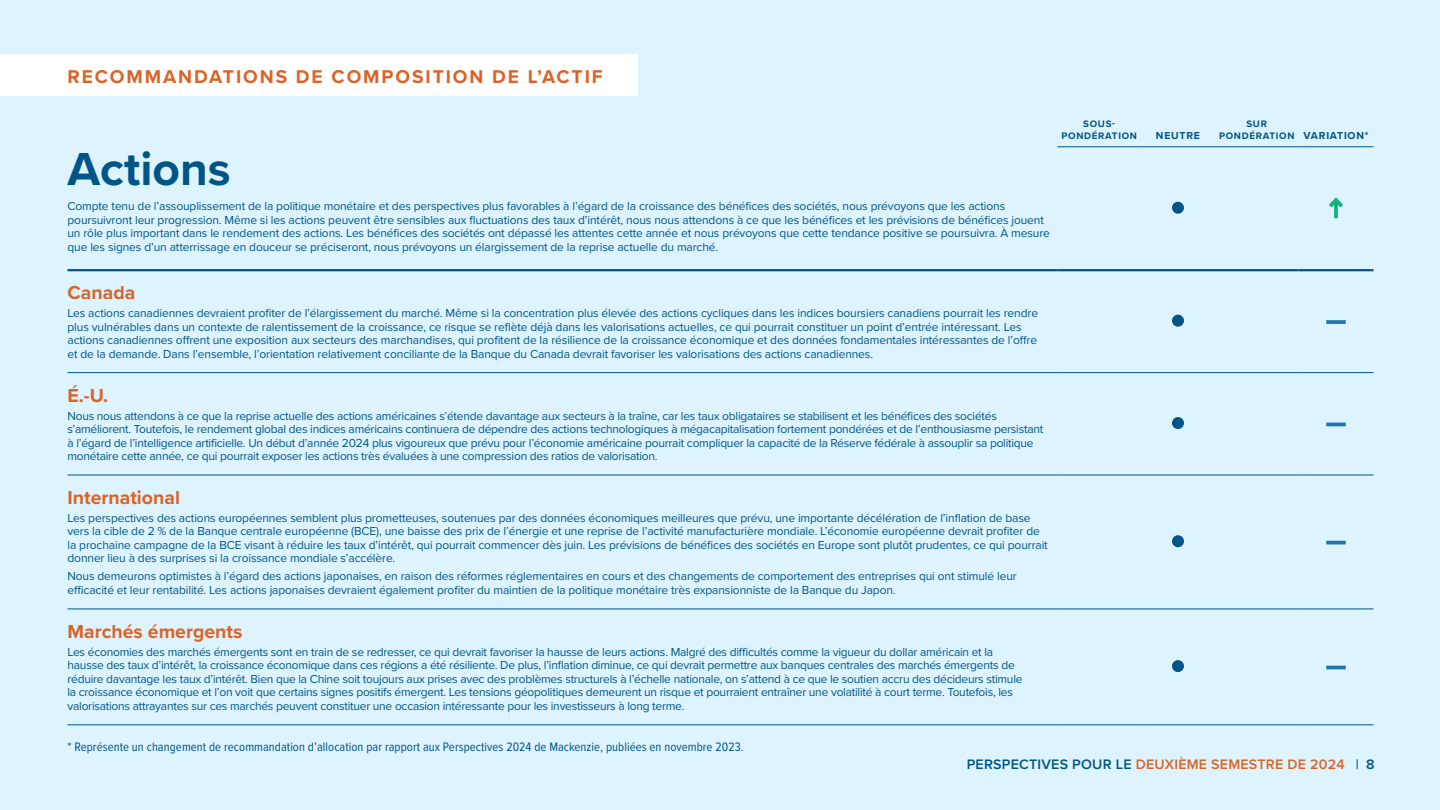
<style>
.page{position:relative;width:1440px;height:810px;background:#ddf4ff}
.page>*{position:absolute;margin:0;border:0;box-sizing:border-box;transform-origin:0 0}
.t1{font:700 48px "Proxima Nova";color:#005486}
.H4-table{font:700 19.5px "Proxima Nova";color:#da6327}
.t2{font:700 19.2px "Proxima Nova";letter-spacing:.1em;color:#da6327}
.t3{font:600 14.25px "Proxima Nova";letter-spacing:.015em;color:#da6327}
.source{font:12.75px "Proxima Nova Cond";letter-spacing:.005em;color:#005486}
.Body-blue{font:12px/13.5px "Proxima Nova";letter-spacing:-.01em;color:#005486}
.t4{font:700 10.5px "Proxima Nova";letter-spacing:.07em;color:#005486}
.t5{font:700 9.75px/11.7px "Proxima Nova";letter-spacing:.07em;color:#005486;text-align:center}
.s1{color:#005486}
</style>
<div class="page">
<div style="left:0;top:54px;width:638px;height:42px;background:#fff"></div>
<hr style="left:68px;top:269px;width:990px;height:2px;background:#005486">
<hr style="left:1058px;top:269px;width:83px;height:2px;background:#005486">
<hr style="left:1141px;top:269px;width:74px;height:2px;background:#005486">
<hr style="left:1215px;top:269px;width:83px;height:2px;background:#005486">
<hr style="left:1299px;top:269px;width:75px;height:2px;background:#005486">
<hr style="left:68px;top:372px;width:990px;height:1px;background:#005486">
<hr style="left:1058px;top:372px;width:83px;height:1px;background:#005486">
<hr style="left:1141px;top:372px;width:74px;height:1px;background:#005486">
<hr style="left:1215px;top:372px;width:83px;height:1px;background:#005486">
<hr style="left:1299px;top:372px;width:75px;height:1px;background:#005486">
<hr style="left:68px;top:475px;width:990px;height:1px;background:#005486">
<hr style="left:1058px;top:475px;width:83px;height:1px;background:#005486">
<hr style="left:1141px;top:475px;width:74px;height:1px;background:#005486">
<hr style="left:1215px;top:475px;width:83px;height:1px;background:#005486">
<hr style="left:1299px;top:475px;width:75px;height:1px;background:#005486">
<hr style="left:68px;top:609px;width:990px;height:1px;background:#005486">
<hr style="left:68px;top:724px;width:990px;height:1px;background:#005486">
<hr style="left:1058px;top:609px;width:83px;height:1px;background:#005486">
<hr style="left:1141px;top:609px;width:74px;height:1px;background:#005486">
<hr style="left:1215px;top:609px;width:83px;height:1px;background:#005486">
<hr style="left:1299px;top:609px;width:75px;height:1px;background:#005486">
<hr style="left:1058px;top:724px;width:83px;height:1px;background:#005486">
<hr style="left:1141px;top:724px;width:74px;height:1px;background:#005486">
<hr style="left:1215px;top:724px;width:83px;height:1px;background:#005486">
<hr style="left:1299px;top:724px;width:75px;height:1px;background:#005486">
<hr style="left:1058px;top:146px;width:83px;height:1px;background:#005486">
<hr style="left:1141px;top:146px;width:74px;height:1px;background:#005486">
<hr style="left:1215px;top:146px;width:83px;height:1px;background:#005486">
<hr style="left:1299px;top:146px;width:75px;height:1px;background:#005486">
<div style="left:1172px;top:202px;width:12px;height:12px;background:#005486;border-radius:50%"></div>
<svg style="left:1334px;top:212px;width:4px;height:6px"></svg>
<svg style="left:1329px;top:197px;width:14px;height:15px"></svg>
<div style="left:1172px;top:315px;width:12px;height:12px;background:#005486;border-radius:50%"></div>
<svg style="left:1326px;top:320px;width:20px;height:4px"></svg>
<div style="left:1172px;top:417px;width:12px;height:12px;background:#005486;border-radius:50%"></div>
<hr style="left:1326px;top:423px;width:20px;height:3px;background:#1d75b1">
<div style="left:1172px;top:535px;width:12px;height:12px;background:#005486;border-radius:50%"></div>
<hr style="left:1326px;top:541px;width:20px;height:3px;background:#1d75b1">
<div style="left:1172px;top:660px;width:12px;height:12px;background:#005486;border-radius:50%"></div>
<hr style="left:1326px;top:666px;width:20px;height:3px;background:#1d75b1">
<p class="t2" style="left:67px;top:62px;width:537px">RECOMMANDATIONS DE COMPOSITION DE L’ACTIF</p>
<h3 class="t1" style="left:68px;top:133px;width:165px">Actions</h3>
<p class="Body-blue" style="left:68px;top:199px;width:984px">Compte tenu de l’assouplissement de la politique monétaire et des perspectives plus favorables à l’égard de la croissance des bénéfices des sociétés, nous prévoyons que les actions poursuivront leur progression. Même si les actions peuvent être sensibles aux fluctuations des taux d’intérêt, nous nous attendons à ce que les bénéfices et les prévisions de bénéfices jouent un rôle plus important dans le rendement des actions. Les bénéfices des sociétés ont dépassé les attentes cette année et nous prévoyons que cette tendance positive se poursuivra. À mesure que les signes d’un atterrissage en douceur se préciseront, nous prévoyons un élargissement de la reprise actuelle du marché.</p>
<h4 class="H4-table" style="left:68px;top:278px;width:69px">Canada</h4>
<p class="Body-blue" style="left:68px;top:306px;width:972px">Les actions canadiennes devraient profiter de l’élargissement du marché. Même si la concentration plus élevée des actions cycliques dans les indices boursiers canadiens pourrait les rendre plus vulnérables dans un contexte de ralentissement de la croissance, ce risque se reflète déjà dans les valorisations actuelles, ce qui pourrait constituer un point d’entrée intéressant. Les actions canadiennes offrent une exposition aux secteurs des marchandises, qui profitent de la résilience de la croissance économique et des données fondamentales intéressantes de l’offre et de la demande. Dans l’ensemble, l’orientation relativement conciliante de la Banque du Canada devrait favoriser les valorisations des actions canadiennes.</p>
<h4 class="H4-table" style="left:68px;top:380px;width:42px">É.-U.</h4>
<p class="Body-blue" style="left:68px;top:408px;width:977px">Nous nous attendons à ce que la reprise actuelle des actions américaines s’étende davantage aux secteurs à la traîne, car les taux obligataires se stabilisent et les bénéfices des sociétés s’améliorent. Toutefois, le rendement global des indices américains continuera de dépendre des actions technologiques à mégacapitalisation fortement pondérées et de l’enthousiasme persistant à l’égard de l’intelligence artificielle. Un début d’année 2024 plus vigoureux que prévu pour l’économie américaine pourrait compliquer la capacité de la Réserve fédérale à assouplir sa politique monétaire cette année, ce qui pourrait exposer les actions très évaluées à une compression des ratios de valorisation.</p>
<h4 class="H4-table" style="left:68px;top:483px;width:114px">International</h4>
<p class="Body-blue" style="left:68px;top:511px;width:982px">Les perspectives des actions européennes semblent plus prometteuses, soutenues par des données économiques meilleures que prévu, une importante décélération de l’inflation de base vers la cible de 2 % de la Banque centrale européenne (BCE), une baisse des prix de l’énergie et une reprise de l’activité manufacturière mondiale. L’économie européenne devrait profiter de la prochaine campagne de la BCE visant à réduire les taux d’intérêt, qui pourrait commencer dès juin. Les prévisions de bénéfices des sociétés en Europe sont plutôt prudentes, ce qui pourrait donner lieu à des surprises si la croissance mondiale s’accélère.</p>
<p class="Body-blue" style="left:68px;top:569px;width:951px">Nous demeurons optimistes à l’égard des actions japonaises, en raison des réformes réglementaires en cours et des changements de comportement des entreprises qui ont stimulé leur efficacité et leur rentabilité. Les actions japonaises devraient également profiter du maintien de la politique monétaire très expansionniste de la Banque du Japon.</p>
<h4 class="H4-table" style="left:68px;top:617px;width:176px">Marchés émergents</h4>
<p class="Body-blue" style="left:68px;top:645px;width:957px">Les économies des marchés émergents sont en train de se redresser, ce qui devrait favoriser la hausse de leurs actions. Malgré des difficultés comme la vigueur du dollar américain et la hausse des taux d’intérêt, la croissance économique dans ces régions a été résiliente. De plus, l’inflation diminue, ce qui devrait permettre aux banques centrales des marchés émergents de réduire davantage les taux d’intérêt. Bien que la Chine soit toujours aux prises avec des problèmes structurels à l’échelle nationale, on s’attend à ce que le soutien accru des décideurs stimule la croissance économique et l’on voit que certains signes positifs émergent. Les tensions géopolitiques demeurent un risque et pourraient entraîner une volatilité à court terme. Toutefois, les valorisations attrayantes sur ces marchés peuvent constituer une occasion intéressante pour les investisseurs à long terme.</p>
<p class="source" style="left:68px;top:737px;width:678px">* Représente un changement de recommandation d’allocation par rapport aux Perspectives 2024 de Mackenzie, publiées en novembre 2023.</p>
<p class="t5" style="left:1062px;top:118px;width:77px">SOUS-<br>PONDÉRATION</p>
<p class="t4" style="left:1156px;top:127px;width:46px">NEUTRE</p>
<p class="t5" style="left:1219px;top:118px;width:77px">SUR<br>PONDÉRATION</p>
<p class="t4" style="left:1304px;top:127px;width:66px">VARIATION*</p>
<p class="t3" style="left:967px;top:753px;width:409px"><span class="s1">PERSPECTIVES POUR LE</span> DEUXIÈME SEMESTRE DE 2024 <span class="s1">| 8</span></p>
</div>
